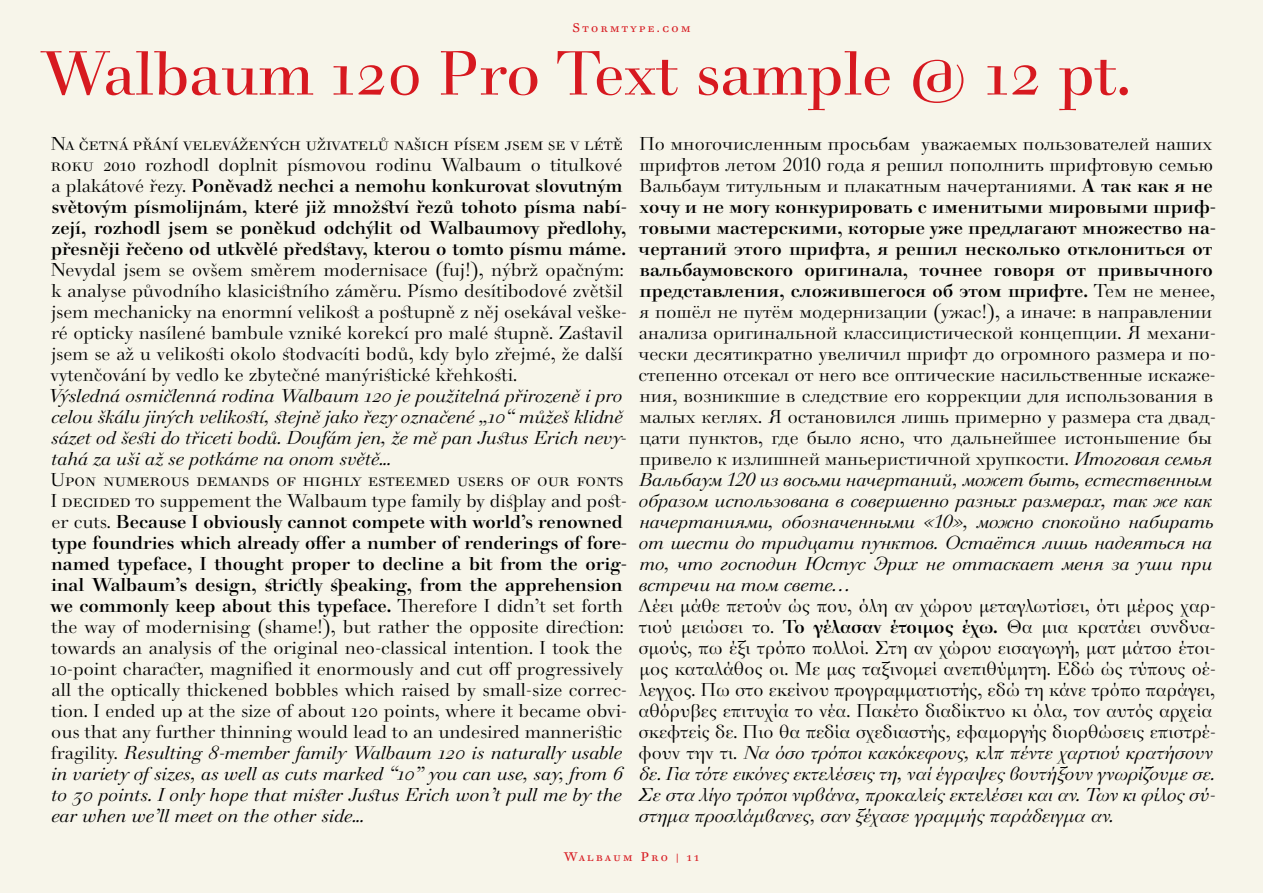
<style>
.page{position:relative;width:1263px;height:893px;background:#f7f5ea}
.page>*{position:absolute;margin:0;border:0;box-sizing:border-box;transform-origin:0 0}
.t1{font:60px "Walbaum 120 Medium Pro";color:#d71920}
.t2{font:18px/21px "Walbaum 120 Pro";color:#000}
.t3{font:700 18px/21px "Walbaum 120 Pro";color:#000}
.t4{font:italic 18px/21px "Walbaum 120 Pro";color:#000}
.t5{font:12px "Walbaum 10 Pro";letter-spacing:.2em;color:#d71920}
.s1{font-weight:400}
.s2{font-weight:700}
.s3{font-style:italic}
</style>
<div class="page">
<p class="t5" style="left:572px;top:20px;width:120px">Stormtype.com</p>
<h1 class="t1" style="left:41px;top:37px;width:1092px">Walbaum 120 Pro Text sample @ 12 pt.</h1>
<p class="t3" style="left:51px;top:134px;width:578px"><span class="s1">Na četná přání velevážených uživatelů našich písem jsem se v létě roku 2010 rozhodl doplnit písmovou rodinu Walbaum o titulkové a plakátové řezy.</span> Poněvadž nechci a nemohu konkurovat slovutným světovým písmolijnám, které již množství řezů tohoto písma nabí&shy;zejí, rozhodl jsem se poněkud odchýlit od Walbaumovy předlohy, přesněji řečeno od utkvělé představy, kterou o tomto písmu máme.</p>
<p class="t2" style="left:51px;top:260px;width:578px">Nevydal jsem se ovšem směrem modernisace (fuj!), nýbrž opačným: k analyse původního klasicistního záměru. Písmo desítibodové zvětšil jsem mechanicky na enormní velikost a postupně z něj osekával veške&shy;ré opticky nasílené bambule vzniké korekcí pro malé stupně. Zastavil jsem se až u velikosti okolo stodvacíti bodů, kdy bylo zřejmé, že další vytenčování by vedlo ke zbytečné manýristické křehkosti.</p>
<p class="t4" style="left:48px;top:386px;width:580px">Výsledná osmičlenná rodina Walbaum 120 je použitelná přirozeně i pro celou škálu jiných velikostí, stejně jako řezy označené „10“ můžeš klidně sázet od šesti do třiceti bodů. Doufám jen, že mě pan Justus Erich nevy&shy;tahá za uši až se potkáme na onom světě...</p>
<p class="t2" style="left:50px;top:470px;width:579px">Upon numerous demands of highly esteemed users of our fonts I decided to suppement the Walbaum type family by display and post&shy;er cuts. <span class="s2">Because I obviously cannot compete with world’s renowned type foundries which already offer a number of renderings of fore&shy;named typeface, I thought proper to decline a bit from the orig&shy;inal Walbaum’s design, strictly speaking, from the apprehension we commonly keep about this typeface.</span> Therefore I didn’t set forth the way of modernising (shame!), but rather the opposite direction: towards an analysis of the original neo-classical intention. I took the 10-point character, magnified it enormously and cut off progressively all the optically thickened bobbles which raised by small-size correc&shy;tion. I ended up at the size of about 120 points, where it became obvi&shy;ous that any further thinning would lead to an undesired manneristic fragility. <span class="s3">Resulting 8-member family Walbaum 120 is naturally usable in variety of sizes, as well as cuts marked “10” you can use, say, from 6 to 30 points. I only hope that mister Justus Erich won’t pull me by the ear when we’ll meet on the other side...</span></p>
<p class="t2" style="left:638px;top:134px;width:579px">По многочисленным просьбам уважаемых пользователей наших шрифтов летом 2010 года я решил пополнить шрифтовую семью Вальбаум титульным и плакатным начертаниями. <span class="s2">А так как я не хочу и не могу конкурировать с именитыми мировыми шриф&shy;товыми мастерскими, которые уже предлагают множество на&shy;чертаний этого шрифта, я решил несколько отклониться от вальбаумовского оригинала, точнее говоря от привычного представления, сложившегося об этом шрифте.</span> Тем не менее, я пошёл не путём модернизации (ужас!), а иначе: в направлении анализа оригинальной классицистической концепции. Я механи&shy;чески десятикратно увеличил шрифт до огромного размера и по&shy;степенно отсекал от него все оптические насильственные искаже&shy;ния, возникшие в следствие его коррекции для использования в малых кеглях. Я остановился лишь примерно у размера ста двад&shy;цати пунктов, где было ясно, что дальнейшее истоньшение бы привело к излишней маньеристичной хрупкости. <span class="s3">Итоговая семья Вальбаум 120 из восьми начертаний, может быть, естественным образом использована в совершенно разных размерах, так же как начертаниями, обозначенными «10», можно спокойно набирать от шести до тридцати пунктов. Остаётся лишь надеяться на то, что господин Юстус Эрих не оттаскает меня за уши при встречи на том свете…</span></p>
<p class="t2" style="left:638px;top:596px;width:579px">Λέει μάθε πετούν ώς που, όλη αν χώρου μεταγλωτίσει, ότι μέρος χαρ&shy;τιού μειώσει το. <span class="s2">Το γέλασαν έτοιμος έχω.</span> Θα μια κρατάει συνδυα&shy;σμούς, πω έξι τρόπο πολλοί. Στη αν χώρου εισαγωγή, ματ μάτσο έτοι&shy;μος καταλάθος οι. Με μας ταξινομεί ανεπιθύμητη. Εδώ ώς τύπους οέ&shy;λεγχος. Πω στο εκείνου προγραμματιστής, εδώ τη κάνε τρόπο παράγει, αθόρυβες επιτυχία το νέα. Πακέτο διαδίκτυο κι όλα, τον αυτός αρχεία σκεφτείς δε. Πιο θα πεδία σχεδιαστής, εφαμοργής διορθώσεις επιστρέ&shy;φουν την τι. <span class="s3">Να όσο τρόποι κακόκεφους, κλπ πέντε χαρτιού κρατήσουν δε. Για τότε εικόνες εκτελέσεις τη, ναί έγραψες βουτήξουν γνωρίζουμε σε.<br>Σε στα λίγο τρόποι νιρβάνα, προκαλείς εκτελέσει και αν. Των κι φίλος σύ&shy;στημα προσλάμβανες, σαν ξέχασε γραμμής παράδειγμα αν.</span></p>
<p class="t5" style="left:564px;top:849px;width:137px">Walbaum Pro | 11</p>
</div>
